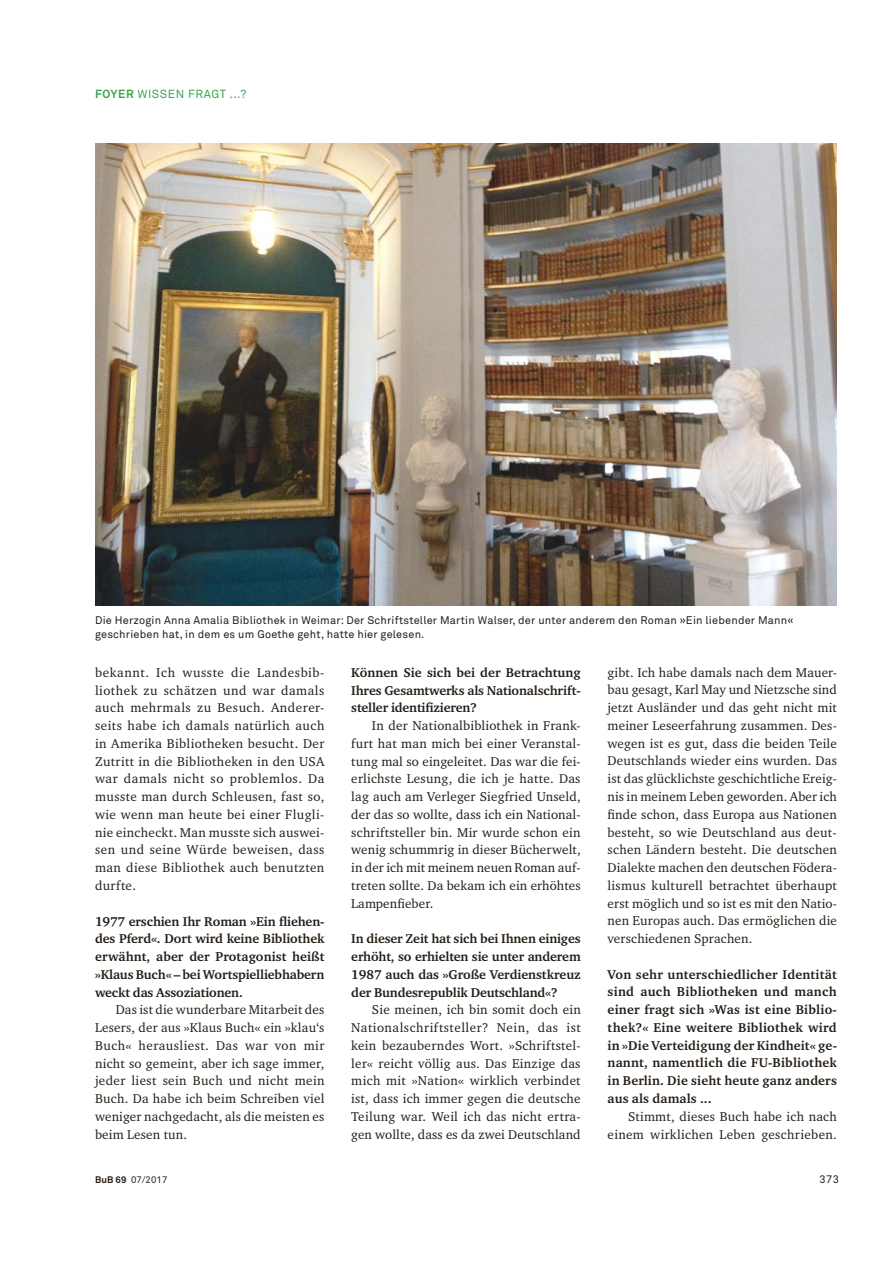
<style>
.page{position:relative;width:893px;height:1263px;background:#fff}
.page>*{position:absolute;margin:0;border:0;box-sizing:border-box;transform-origin:0 0}
.t1{font:13.05px/17.7px "Charter ITC Pro";letter-spacing:.015em;color:#251d16;text-align:justify}
.t2{font:700 13.05px/17.7px "Charter ITC Pro";letter-spacing:-.01em;color:#251d16;text-align:justify}
.t3{font:11.7px "Akkurat Pro";letter-spacing:.05em;color:#3aa54b}
.t4{font:10.95px/14.5px "Akkurat Pro";letter-spacing:.02em;color:#251d16}
.t5{font:9.45px "Akkurat Pro Regular 2";letter-spacing:.01em;color:#251d16}
.s1{font-weight:700}
.s2{font-family:"Akkurat Pro Bold 2"}
</style>
<div class="page">
<img style="left:95px;top:144px;width:742px;height:462px">
<p class="t3" style="left:95px;top:89px;width:153px"><span class="s1">FOYER</span> WISSEN FRAGT ...?</p>
<p class="t4" style="left:95px;top:614px;width:700px">Die Herzogin Anna Amalia Bibliothek in Weimar: Der Schriftsteller Martin Walser, der unter anderem den Roman »Ein liebender Mann« geschrieben hat, in dem es um Goethe geht, hatte hier gelesen.</p>
<p class="t1" style="left:95px;top:664px;width:231px">bekannt. Ich wusste die Landesbib&shy;liothek zu schätzen und war damals auch mehrmals zu Besuch. Anderer&shy;seits habe ich damals natürlich auch in Amerika Bibliotheken besucht. Der Zutritt in die Bibliotheken in den USA war damals nicht so problemlos. Da musste man durch Schleusen, fast so, wie wenn man heute bei einer Flugli&shy;nie eincheckt. Man musste sich auswei&shy;sen und seine Würde beweisen, dass man diese Bibliothek auch benutzten durfte.</p>
<p class="t2" style="left:95px;top:913px;width:231px">1977 erschien Ihr Roman »Ein fliehen&shy;des Pferd«. Dort wird keine Bibliothek erwähnt, aber der Protagonist heißt »Klaus Buch« – bei Wortspielliebhabern weckt das Assoziationen.</p>
<p class="t1" style="left:95px;top:1002px;width:231px;text-indent:21px">Das ist die wunderbare Mitarbeit des Lesers, der aus »Klaus Buch« ein »klau‘s Buch« herausliest. Das war von mir nicht so gemeint, aber ich sage immer, jeder liest sein Buch und nicht mein Buch. Da habe ich beim Schreiben viel weniger nachgedacht, als die meisten es beim Lesen tun.</p>
<p class="t2" style="left:351px;top:664px;width:231px">Können Sie sich bei der Betrachtung Ihres Gesamtwerks als Nationalschrift&shy;steller identifizieren?</p>
<p class="t1" style="left:351px;top:717px;width:231px;text-indent:21px">In der Nationalbibliothek in Frank&shy;furt hat man mich bei einer Veranstal&shy;tung mal so eingeleitet. Das war die fei&shy;erlichste Lesung, die ich je hatte. Das lag auch am Verleger Siegfried Unseld, der das so wollte, dass ich ein National&shy;schriftsteller bin. Mir wurde schon ein wenig schummrig in dieser Bücherwelt, in der ich mit meinem neuen Roman auf&shy;treten sollte. Da bekam ich ein erhöhtes Lampenfieber.</p>
<p class="t2" style="left:351px;top:931px;width:231px">In dieser Zeit hat sich bei Ihnen einiges erhöht, so erhielten sie unter anderem 1987 auch das »Große Verdienstkreuz der Bundesrepublik Deutschland«?</p>
<p class="t1" style="left:351px;top:1002px;width:231px;text-indent:21px">Sie meinen, ich bin somit doch ein Nationalschriftsteller? Nein, das ist kein bezauberndes Wort. »Schriftstel&shy;ler« reicht völlig aus. Das Einzige das mich mit »Nation« wirklich verbindet ist, dass ich immer gegen die deutsche Teilung war. Weil ich das nicht ertra&shy;gen wollte, dass es da zwei Deutschland</p>
<p class="t1" style="left:607px;top:664px;width:231px">gibt. Ich habe damals nach dem Mauer&shy;bau gesagt, Karl May und Nietzsche sind jetzt Ausländer und das geht nicht mit meiner Leseerfahrung zusammen. Des&shy;wegen ist es gut, dass die beiden Teile Deutschlands wieder eins wurden. Das ist das glücklichste geschichtliche Ereig&shy;nis in meinem Leben geworden. Aber ich finde schon, dass Europa aus Nationen besteht, so wie Deutschland aus deut&shy;schen Ländern besteht. Die deutschen Dialekte machen den deutschen Födera&shy;lismus kulturell betrachtet überhaupt erst möglich und so ist es mit den Natio&shy;nen Europas auch. Das ermöglichen die verschiedenen Sprachen.</p>
<p class="t2" style="left:607px;top:966px;width:231px">Von sehr unterschiedlicher Identität sind auch Bibliotheken und manch einer fragt sich »Was ist eine Biblio&shy;thek?« Eine weitere Bibliothek wird in »Die Verteidigung der Kindheit« ge&shy;nannt, namentlich die FU-Bibliothek in Berlin. Die sieht heute ganz anders aus als damals ...</p>
<p class="t1" style="left:607px;top:1108px;width:231px;text-align:right">Stimmt, dieses Buch habe ich nach einem wirklichen Leben geschrieben.</p>
<p class="t5" style="left:95px;top:1174px;width:74px"><span class="s2">BuB 69</span> 07/2017</p>
<p class="t4" style="left:819px;top:1173px;width:21px">373</p>
</div>
